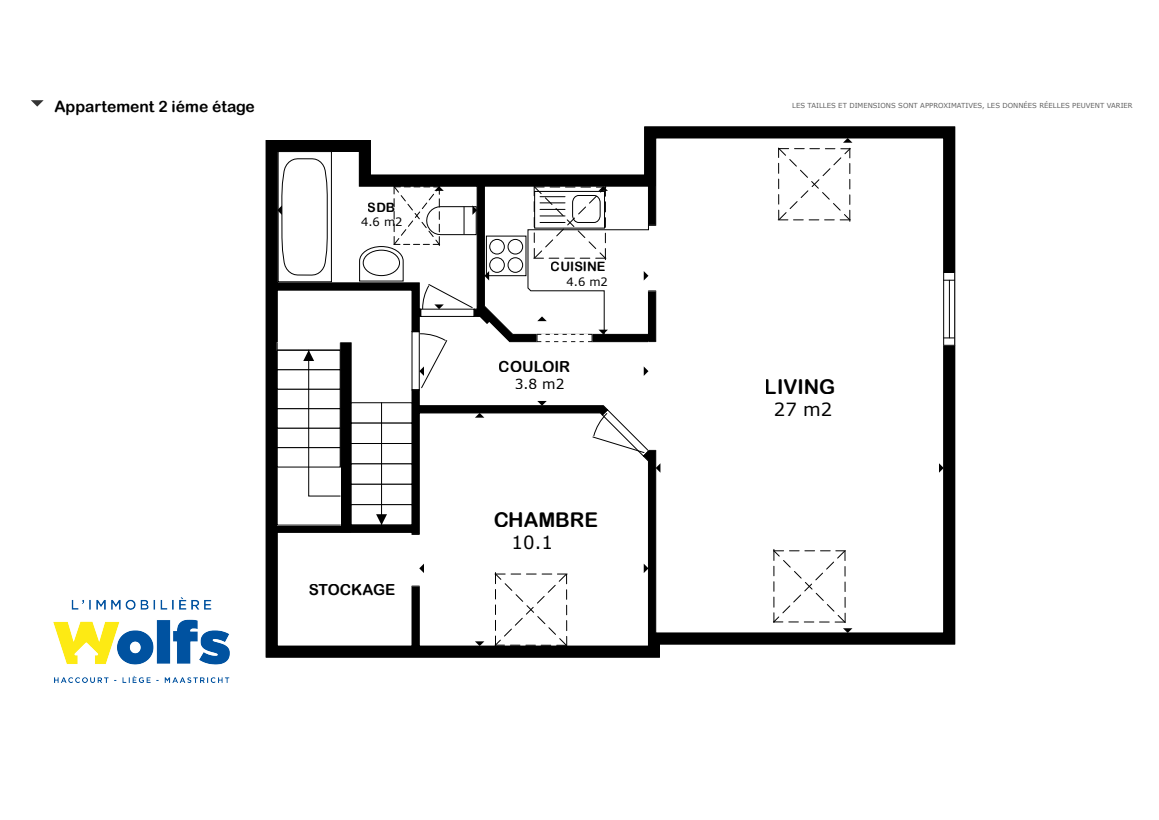
<style>
.page{position:relative;width:1159px;height:820px;background:#fff}
.page>*{position:absolute;margin:0;border:0;box-sizing:border-box;transform-origin:0 0}
.t1{font:20.32px "Arial Rounded MT Bold";color:#000}
.t2{font:18.16px "Verdana";color:#000}
.t3{font:15.64px "Arial Rounded MT Bold";color:#000}
.t4{font:15.24px "Arial Rounded MT Bold";color:#000}
.t5{font:13.8px "Verdana";color:#000}
.t6{font:12.92px "Arial Rounded MT Bold";color:#000}
.t7{font:11.52px "Verdana";color:#000}
.t8{font:6.88px "Verdana";color:#616161}
</style>
<div class="page">
<svg style="left:266px;top:127px;width:688px;height:530px"></svg>
<div style="left:412px;top:534px;width:7px;height:52px;background:#fff"></div>
<svg style="left:944px;top:273px;width:10px;height:72px"></svg>
<hr style="left:949px;top:280px;width:1px;height:58px;background:#000">
<hr style="left:954px;top:272px;width:1px;height:73px;background:#000">
<hr style="left:943px;top:272px;width:1px;height:73px;background:#000">
<svg style="left:495px;top:572px;width:72px;height:74px"></svg>
<svg style="left:773px;top:549px;width:73px;height:73px"></svg>
<svg style="left:419px;top:563px;width:5px;height:10px"></svg>
<svg style="left:643px;top:563px;width:5px;height:10px"></svg>
<svg style="left:475px;top:641px;width:9px;height:4px"></svg>
<svg style="left:939px;top:463px;width:4px;height:9px"></svg>
<svg style="left:843px;top:628px;width:9px;height:4px"></svg>
<svg style="left:778px;top:138px;width:74px;height:83px"></svg>
<svg style="left:277px;top:151px;width:383px;height:374px"></svg>
<img style="left:53px;top:597px;width:177px;height:86px">
<svg style="left:31px;top:100px;width:13px;height:7px"></svg>
<h3 class="t3" style="left:54px;top:97px;width:202px">Appartement 2 iéme étage</h3>
<p class="t8" style="left:792px;top:101px;width:342px">LES TAILLES ET DIMENSIONS SONT APPROXIMATIVES, LES DONNÉES RÉELLES PEUVENT VARIER</p>
<h3 class="t6" style="left:368px;top:200px;width:29px">SDB</h3>
<h3 class="t7" style="left:361px;top:215px;width:43px">4.6 m2</h3>
<h3 class="t4" style="left:308px;top:580px;width:88px">STOCKAGE</h3>
<h3 class="t6" style="left:551px;top:259px;width:56px">CUISINE</h3>
<h3 class="t7" style="left:566px;top:274px;width:43px">4.6 m2</h3>
<h3 class="t4" style="left:499px;top:357px;width:73px">COULOIR</h3>
<h3 class="t5" style="left:515px;top:374px;width:51px">3.8 m2</h3>
<h1 class="t1" style="left:493px;top:507px;width:106px">CHAMBRE</h1>
<h2 class="t2" style="left:511px;top:530px;width:43px">10.1</h2>
<h1 class="t1" style="left:764px;top:374px;width:72px">LIVING</h1>
<h2 class="t2" style="left:773px;top:398px;width:60px">27 m2</h2>
</div>
